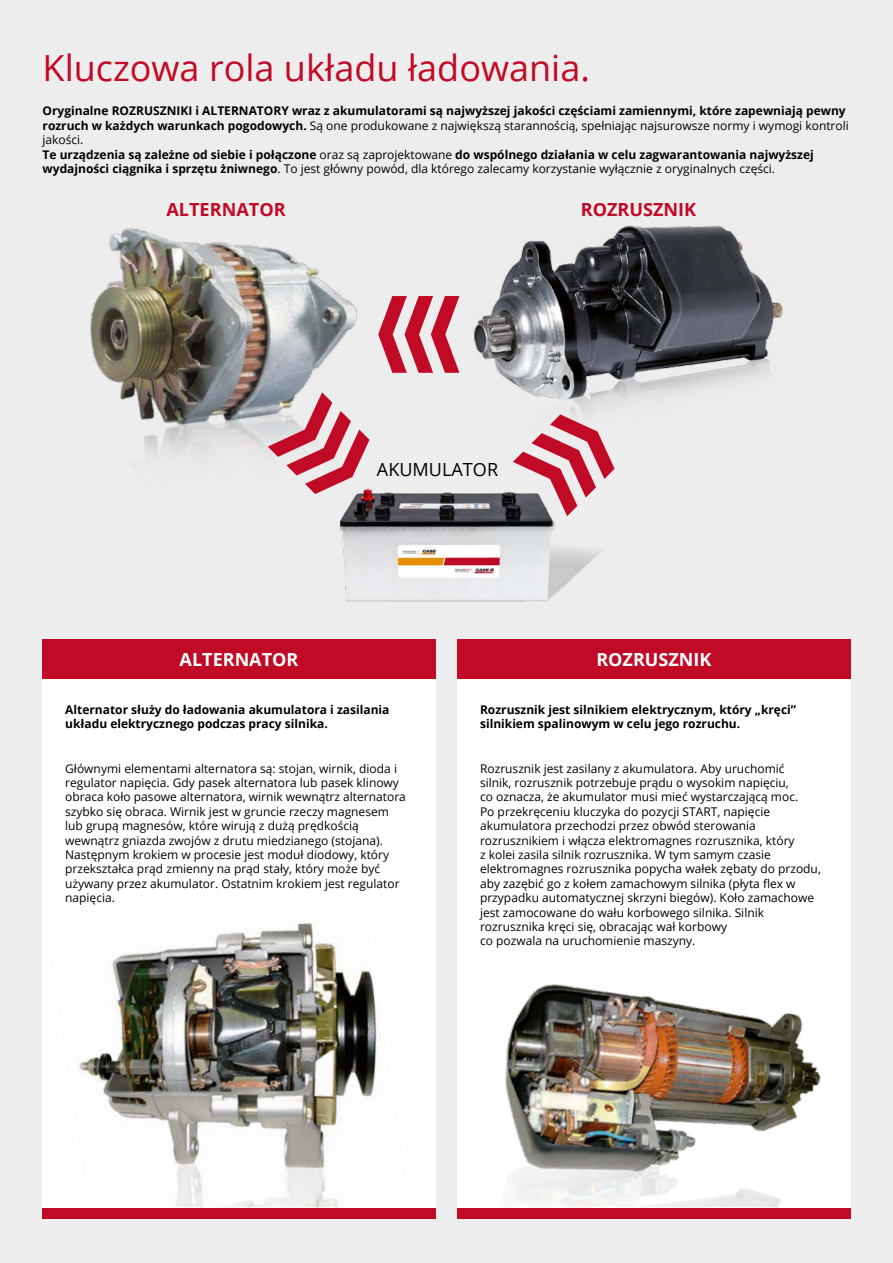
<style>
.page{position:relative;width:893px;height:1263px;background:#ededed}
.page>*{position:absolute;margin:0;border:0;box-sizing:border-box;transform-origin:0 0}
.t1{font:36px "Open Sans";color:#c10a25}
.t2{font:700 18.15px "Open Sans";color:#c10a25}
.t3{font:18.15px "Open Sans";color:#000}
.t4{font:700 18px "Open Sans";color:#fff}
.t5{font:12px/14.4px "Open Sans";color:#000}
.t6{font:700 12px/14.4px "Open Sans";color:#000}
.s1{font-weight:400}
</style>
<div class="page">
<div style="left:43px;top:678px;width:393px;height:529px;background:#fff"></div>
<div style="left:43px;top:1207px;width:393px;height:12px;background:#c10a25"></div>
<div style="left:43px;top:639px;width:393px;height:39px;background:#c10a25"></div>
<img style="left:79px;top:922px;width:298px;height:285px">
<div style="left:457px;top:678px;width:393px;height:529px;background:#fff"></div>
<div style="left:457px;top:1207px;width:393px;height:12px;background:#c10a25"></div>
<div style="left:457px;top:639px;width:393px;height:39px;background:#c10a25"></div>
<img style="left:505px;top:984px;width:316px;height:223px">
<img style="left:473px;top:225px;width:310px;height:189px">
<img style="left:90px;top:228px;width:268px;height:230px">
<svg style="left:378px;top:296px;width:81px;height:77px"></svg>
<svg style="left:268px;top:392px;width:101px;height:85px"></svg>
<svg style="left:513px;top:414px;width:102px;height:63px"></svg>
<img style="left:305px;top:477px;width:302px;height:125px">
<h1 class="t1" style="left:43px;top:43px;width:549px">Kluczowa rola układu ładowania.</h1>
<p class="t6" style="left:43px;top:103px;width:808px">Oryginalne ROZRUSZNIKI i ALTERNATORY wraz z akumulatorami są najwyższej jakości częściami zamiennymi, które zapewniają pewny rozruch w każdych warunkach pogodowych. <span class="s1">Są one produkowane z największą starannością, spełniając najsurowsze normy i wymogi kontroli jakości.<br></span>Te urządzenia są zależne od siebie i połączone <span class="s1">oraz są zaprojektowane</span> do wspólnego działania w celu zagwarantowania najwyższej wydajności ciągnika i sprzętu żniwnego<span class="s1">. To jest główny powód, dla którego zalecamy korzystanie wyłącznie z oryginalnych części.</span></p>
<h2 class="t2" style="left:166px;top:197px;width:121px">ALTERNATOR</h2>
<h2 class="t2" style="left:581px;top:197px;width:117px">ROZRUSZNIK</h2>
<h2 class="t3" style="left:377px;top:457px;width:123px">AKUMULATOR</h2>
<h3 class="t4" style="left:180px;top:646px;width:120px">ALTERNATOR</h3>
<p class="t6" style="left:65px;top:702px;width:326px">Alternator służy do ładowania akumulatora i zasilania układu elektrycznego podczas pracy silnika.</p>
<p class="t5" style="left:65px;top:761px;width:342px">Głównymi elementami alternatora są: stojan, wirnik, dioda i regulator napięcia. Gdy pasek alternatora lub pasek klinowy obraca koło pasowe alternatora, wirnik wewnątrz alternatora szybko się obraca. Wirnik jest w gruncie rzeczy magnesem lub grupą magnesów, które wirują z dużą prędkością wewnątrz gniazda zwojów z drutu miedzianego (stojana).<br>Następnym krokiem w procesie jest moduł diodowy, który przekształca prąd zmienny na prąd stały, który może być używany przez akumulator. Ostatnim krokiem jest regulator napięcia.</p>
<h3 class="t4" style="left:596px;top:646px;width:117px">ROZRUSZNIK</h3>
<p class="t6" style="left:480px;top:702px;width:318px">Rozrusznik jest silnikiem elektrycznym, który „kręci” silnikiem spalinowym w celu jego rozruchu.</p>
<p class="t5" style="left:480px;top:761px;width:342px">Rozrusznik jest zasilany z akumulatora. Aby uruchomić<br>silnik, rozrusznik potrzebuje prądu o wysokim napięciu,<br>co oznacza, że akumulator musi mieć wystarczającą moc.<br>Po przekręceniu kluczyka do pozycji START, napięcie akumulatora przechodzi przez obwód sterowania rozrusznikiem i włącza elektromagnes rozrusznika, który<br>z kolei zasila silnik rozrusznika. W tym samym czasie elektromagnes rozrusznika popycha wałek zębaty do przodu, aby zazębić go z kołem zamachowym silnika (płyta flex w przypadku automatycznej skrzyni biegów). Koło zamachowe jest zamocowane do wału korbowego silnika. Silnik rozrusznika kręci się, obracając wał korbowy<br>co pozwala na uruchomienie maszyny.</p>
</div>
